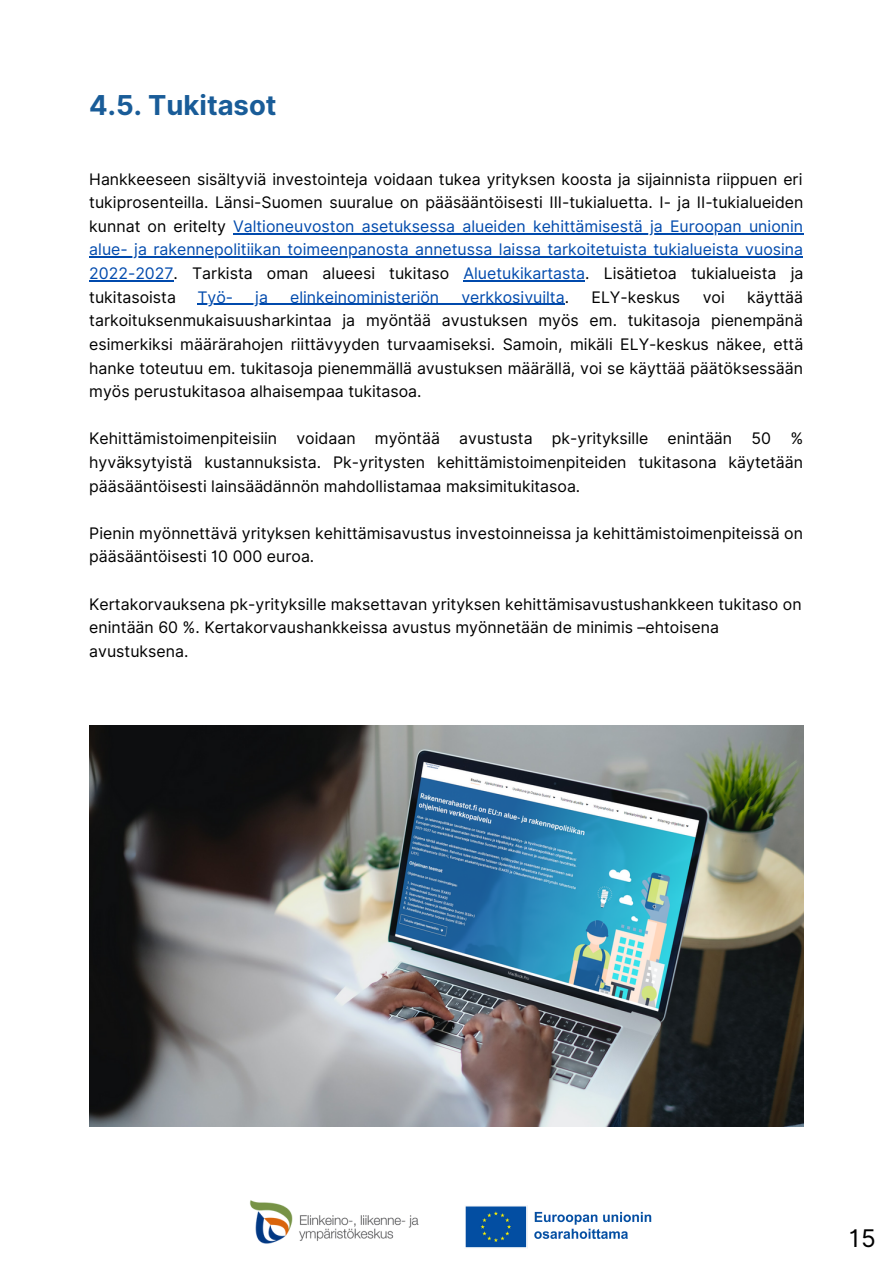
<style>
.page{position:relative;width:893px;height:1264px;background:#fff}
.page>*{position:absolute;margin:0;border:0;box-sizing:border-box;transform-origin:0 0}
.t1{font:700 27.45px "Inter";color:#195c98}
.t2{font:24.3px "Inter";color:#000}
.t3{font:15.9px/23.5px "Inter";color:#000;text-align:justify}
.t4{font:15.9px "Inter";color:#004aad}
.s1{color:#004aad}
.s2{color:#000}
</style>
<div class="page">
<img style="left:89px;top:725px;width:714px;height:401px">
<hr style="left:233px;top:233px;width:570px;height:1px;background:#004aad">
<hr style="left:89px;top:256px;width:714px;height:2px;background:#004aad">
<hr style="left:89px;top:280px;width:84px;height:1px;background:#004aad">
<hr style="left:463px;top:280px;width:122px;height:1px;background:#004aad">
<hr style="left:197px;top:304px;width:367px;height:1px;background:#004aad">
<img style="left:465px;top:1206px;width:187px;height:42px">
<img style="left:250px;top:1200px;width:169px;height:44px">
<h1 class="t1" style="left:89px;top:88px;width:189px">4.5. Tukitasot</h1>
<p class="t3" style="left:89px;top:167px;width:715px">Hankkeeseen sisältyviä investointeja voidaan tukea yrityksen koosta ja sijainnista riippuen eri tukiprosenteilla. Länsi-Suomen suuralue on pääsääntöisesti III-tukialuetta. I- ja II-tukialueiden kunnat on eritelty <span class="s1">Valtioneuvoston asetuksessa alueiden kehittämisestä ja Euroopan unionin alue- ja rakennepolitiikan toimeenpanosta annetussa laissa tarkoitetuista tukialueista vuosina 2022-2027</span>. Tarkista oman alueesi tukitaso <span class="s1">Aluetukikartasta</span>. Lisätietoa tukialueista ja tukitasoista</p>
<p class="t3" style="left:89px;top:285px;width:715px;text-indent:658px">käyttää tarkoituksenmukaisuusharkintaa ja myöntää avustuksen myös em. tukitasoja pienempänä esimerkiksi määrärahojen riittävyyden turvaamiseksi. Samoin, mikäli ELY-keskus näkee, että hanke toteutuu em. tukitasoja pienemmällä avustuksen määrällä, voi se käyttää päätöksessään myös perustukitasoa alhaisempaa tukitasoa.</p>
<p class="t3" style="left:89px;top:427px;width:715px">Kehittämistoimenpiteisiin voidaan myöntää avustusta pk-yrityksille enintään 50 % hyväksytyistä kustannuksista. Pk-yritysten kehittämistoimenpiteiden tukitasona käytetään pääsääntöisesti lainsäädännön mahdollistamaa maksimitukitasoa.</p>
<p class="t3" style="left:89px;top:521px;width:715px">Pienin myönnettävä yrityksen kehittämisavustus investoinneissa ja kehittämistoimenpiteissä on pääsääntöisesti 10 000 euroa.</p>
<p class="t3" style="left:89px;top:592px;width:713px;text-align:left">Kertakorvauksena pk-yrityksille maksettavan yrityksen kehittämisavustushankkeen tukitaso on enintään 60 %. Kertakorvaushankkeissa avustus myönnetään de minimis –ehtoisena avustuksena.</p>
<p class="t4" style="left:197px;top:287px;width:37px">Työ-</p>
<p class="t4" style="left:255px;top:287px;width:14px">ja</p>
<p class="t4" style="left:290px;top:287px;width:151px">elinkeinoministeriön</p>
<p class="t4" style="left:461px;top:287px;width:109px">verkkosivuilta<span class="s2">.</span></p>
<p class="t3" style="left:591px;top:285px;width:90px">ELY-keskus</p>
<p class="t3" style="left:702px;top:285px;width:24px">voi</p>
<h2 class="t2" style="left:849px;top:1223px;width:28px">15</h2>
</div>
